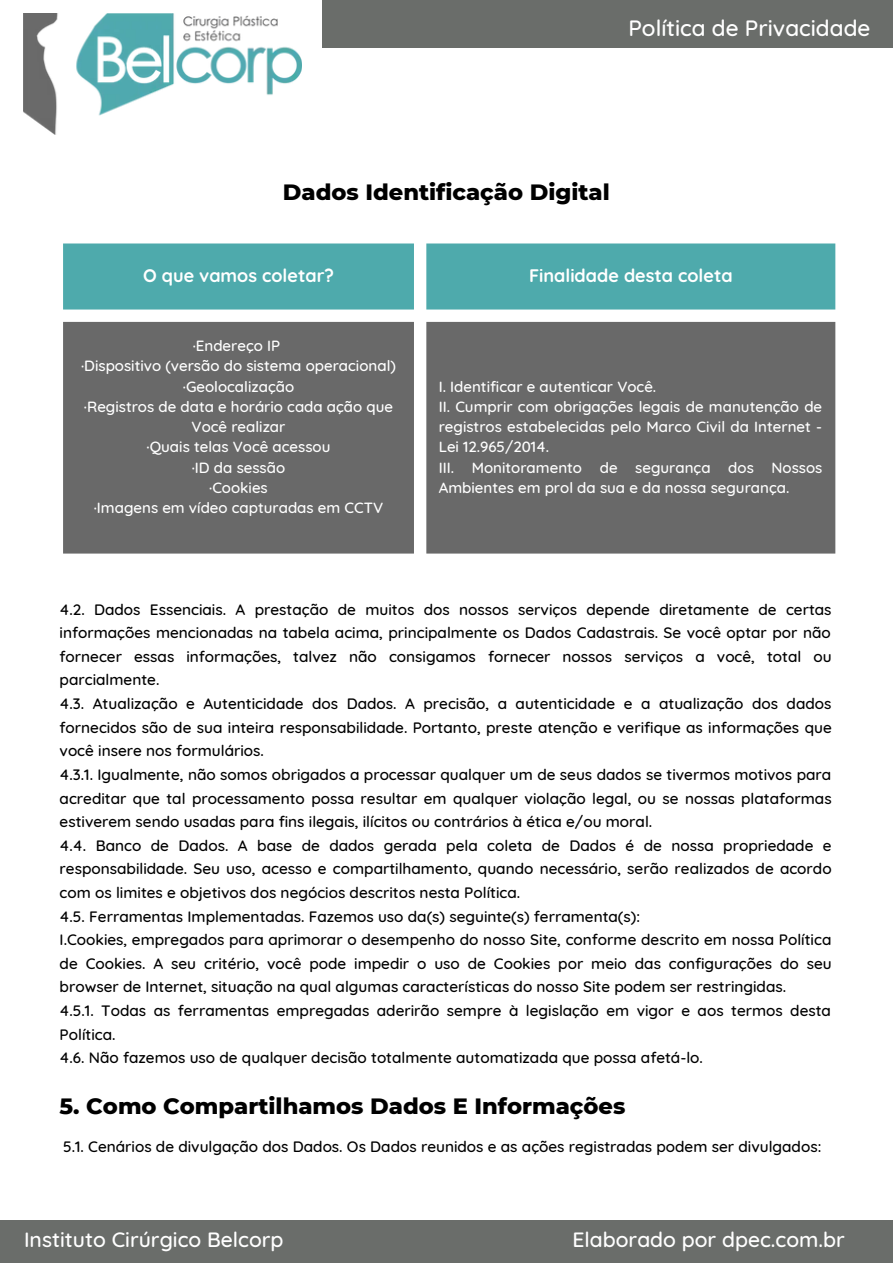
<style>
.page{position:relative;width:893px;height:1264px;background:#fff}
.page>*{position:absolute;margin:0;border:0;box-sizing:border-box;transform-origin:0 0}
.t1{font:800 22.65px "Montserrat";color:#000}
.t2{font:500 22.5px "Quicksand";color:#fff}
.t3{font:800 22.5px "Montserrat";color:#000}
.t4{font:500 21.15px "Quicksand";color:#fff}
.t5{font:700 18px "Quicksand";color:#fff}
.t6{font:500 15.3px/23.5px "Quicksand";color:#000;text-align:justify}
.t7{font:500 15px/20.2px "Quicksand";color:#fff;text-align:center}
.s1{font-size:21.15px}
.s2{font-size:22.5px}
</style>
<div class="page">
<div style="left:322px;top:0;width:570px;height:47px;background:#6a6d6a"></div>
<img style="left:23px;top:14px;width:278px;height:120px">
<div style="left:0;top:1219px;width:892px;height:43px;background:#6a6d6a"></div>
<div style="left:63px;top:243px;width:772px;height:66px;background:#4eaaac"></div>
<div style="left:63px;top:322px;width:772px;height:231px;background:#696969"></div>
<p class="t2" style="left:628px;top:13px;width:243px">Política de Privacidade</p>
<p class="t3" style="left:283px;top:178px;width:328px">Dados Identificação Digital</p>
<p class="t5" style="left:143px;top:264px;width:192px">O que vamos coletar?</p>
<p class="t5" style="left:529px;top:264px;width:205px">Finalidade desta coleta</p>
<p class="t7" style="left:193px;top:335px;width:89px">·Endereço IP</p>
<p class="t7" style="left:81px;top:355px;width:316px">·Dispositivo (versão do sistema operacional)</p>
<p class="t7" style="left:183px;top:376px;width:113px">·Geolocalização</p>
<p class="t7" style="left:84px;top:396px;width:311px">·Registros de data e horário cada ação que<br>Você realizar</p>
<p class="t7" style="left:146px;top:436px;width:185px">·Quais telas Você acessou</p>
<p class="t7" style="left:192px;top:457px;width:95px">·ID da sessão</p>
<p class="t7" style="left:209px;top:477px;width:60px">·Cookies</p>
<p class="t7" style="left:94px;top:497px;width:291px">·Imagens em vídeo capturadas em CCTV</p>
<p class="t7" style="left:438px;top:376px;width:219px">I. Identificar e autenticar Você.</p>
<p class="t7" style="left:438px;top:396px;width:385px;text-align:justify">II. Cumprir com obrigações legais de manutenção de registros estabelecidas pelo Marco Civil da Internet - Lei 12.965/2014.</p>
<p class="t7" style="left:438px;top:457px;width:385px;text-align:left">III. Monitoramento de segurança dos Nossos<br>Ambientes em prol da sua e da nossa segurança.</p>
<p class="t6" style="left:60px;top:597px;width:773px">4.2. Dados Essenciais. A prestação de muitos dos nossos serviços depende diretamente de certas informações mencionadas na tabela acima, principalmente os Dados Cadastrais. Se você optar por não fornecer essas informações, talvez não consigamos fornecer nossos serviços a você, total ou parcialmente.</p>
<p class="t6" style="left:60px;top:691px;width:773px">4.3. Atualização e Autenticidade dos Dados. A precisão, a autenticidade e a atualização dos dados fornecidos são de sua inteira responsabilidade. Portanto, preste atenção e verifique as informações que você insere nos formulários.</p>
<p class="t6" style="left:60px;top:762px;width:773px">4.3.1. Igualmente, não somos obrigados a processar qualquer um de seus dados se tivermos motivos para acreditar que tal processamento possa resultar em qualquer violação legal, ou se nossas plataformas estiverem sendo usadas para fins ilegais, ilícitos ou contrários à ética e/ou moral.</p>
<p class="t6" style="left:60px;top:833px;width:773px">4.4. Banco de Dados. A base de dados gerada pela coleta de Dados é de nossa propriedade e responsabilidade. Seu uso, acesso e compartilhamento, quando necessário, serão realizados de acordo com os limites e objetivos dos negócios descritos nesta Política.</p>
<p class="t6" style="left:60px;top:904px;width:582px">4.5. Ferramentas Implementadas. Fazemos uso da(s) seguinte(s) ferramenta(s):</p>
<p class="t6" style="left:60px;top:927px;width:773px">I.Cookies, empregados para aprimorar o desempenho do nosso Site, conforme descrito em nossa Política de Cookies. A seu critério, você pode impedir o uso de Cookies por meio das configurações do seu browser de Internet, situação na qual algumas características do nosso Site podem ser restringidas.</p>
<p class="t6" style="left:60px;top:998px;width:773px">4.5.1. Todas as ferramentas empregadas aderirão sempre à legislação em vigor e aos termos desta<br>Política.</p>
<p class="t6" style="left:60px;top:1045px;width:645px">4.6. Não fazemos uso de qualquer decisão totalmente automatizada que possa afetá-lo.</p>
<p class="t1" style="left:60px;top:1091px;width:567px">5. Como Compartilhamos Dados E Informações</p>
<p class="t6" style="left:63px;top:1134px;width:759px">5.1. Cenários de divulgação dos Dados. Os Dados reunidos e as ações registradas podem ser divulgados:</p>
<p class="t4" style="left:24px;top:1225px;width:261px">Instituto Cirúrgico Belcorp</p>
<p class="t2" style="left:572px;top:1225px;width:293px"><span class="s1">Elab</span>orado por dpec.com.br</p>
<p class="t4" style="left:605px;top:1225px;width:241px"><span class="s2">b</span>orado por dpec.com.br</p>
<p class="t2" style="left:18px;top:1225px;width:225px">www.clinicadia.net.br</p>
</div>
